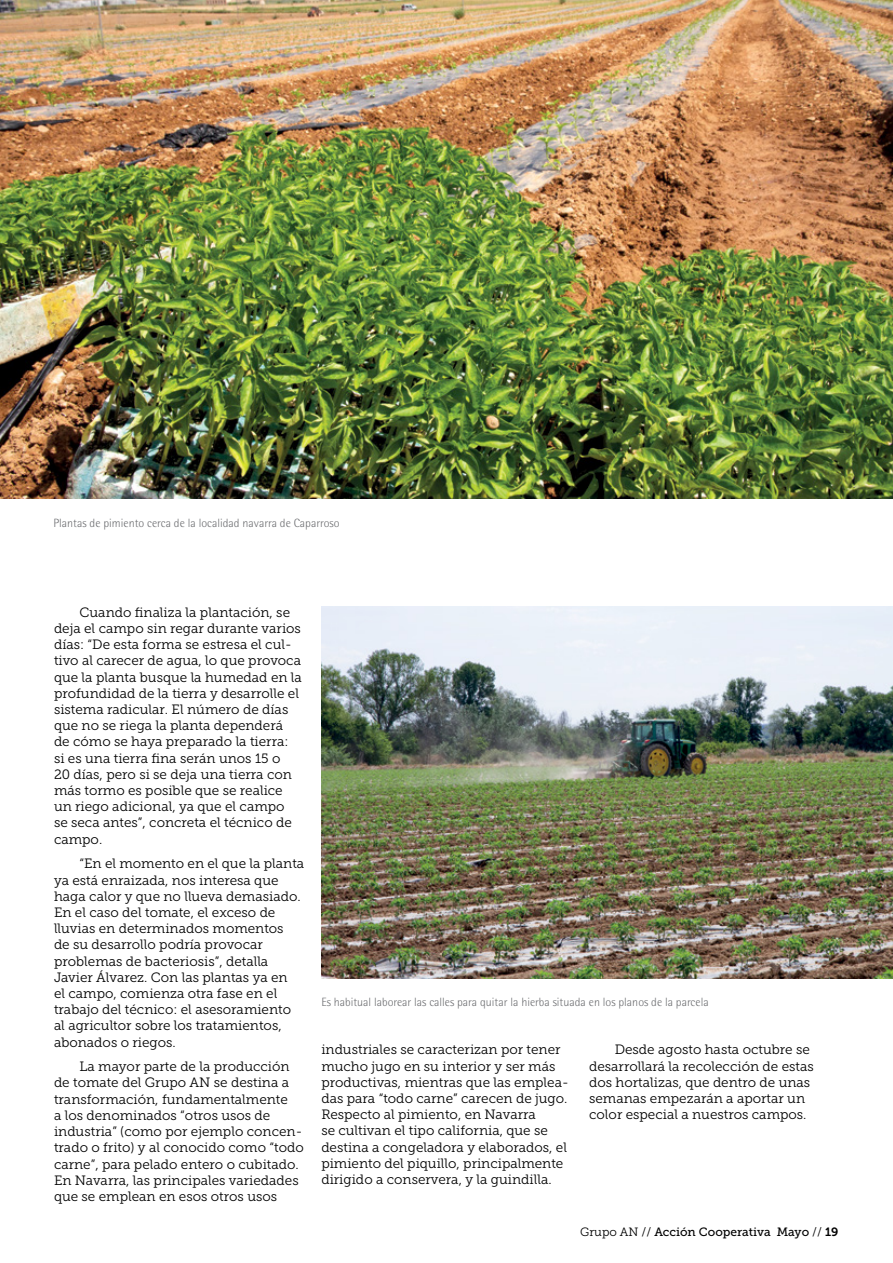
<style>
.page{position:relative;width:893px;height:1263px;background:#fff}
.page>*{position:absolute;margin:0;border:0;box-sizing:border-box;transform-origin:0 0}
.t1{font:13.5px/16.2px "Museo Slab 300";color:#000}
.t2{font:300 12px "Rotis Semi Sans";color:#6d6e71}
.t3{font:12px "Museo Slab 500";color:#000}
.s1{font-family:"Museo Slab 300"}
.s2{font-family:"Museo Slab 700"}
</style>
<div class="page">
<img style="left:0;top:0;width:893px;height:499px">
<img style="left:321px;top:607px;width:572px;height:371px">
<p class="t2" style="left:54px;top:516px;width:288px">Plantas de pimiento cerca de la localidad navarra de Caparroso</p>
<p class="t1" style="left:54px;top:604px;width:249px;text-indent:26px">Cuando finaliza la plantación, se deja el campo sin regar durante varios días: “De esta forma se estresa el cul&shy;tivo al carecer de agua, lo que provoca que la planta busque la humedad en la profundidad de la tierra y desarrolle el sistema radicular. El número de días que no se riega la planta dependerá de cómo se haya preparado la tierra: si es una tierra fina serán unos 15 o<br>20 días, pero si se deja una tierra con más tormo es posible que se realice un riego adicional, ya que el campo<br>se seca antes”, concreta el técnico de campo.</p>
<p class="t1" style="left:54px;top:856px;width:252px;text-indent:26px">“En el momento en el que la planta ya está enraizada, nos interesa que haga calor y que no llueva demasiado.<br>En el caso del tomate, el exceso de lluvias en determinados momentos<br>de su desarrollo podría provocar problemas de bacteriosis”, detalla Javier Álvarez. Con las plantas ya en<br>el campo, comienza otra fase en el trabajo del técnico: el asesoramiento al agricultor sobre los tratamientos, abonados o riegos.</p>
<p class="t1" style="left:54px;top:1059px;width:251px;text-indent:26px">La mayor parte de la producción de tomate del Grupo AN se destina a transformación, fundamentalmente<br>a los denominados “otros usos de industria” (como por ejemplo concen&shy;trado o frito) y al conocido como “todo carne”, para pelado entero o cubitado.<br>En Navarra, las principales variedades que se emplean en esos otros usos</p>
<p class="t2" style="left:321px;top:995px;width:389px">Es habitual laborear las calles para quitar la hierba situada en los planos de la parcela</p>
<p class="t1" style="left:321px;top:1042px;width:249px">industriales se caracterizan por tener mucho jugo en su interior y ser más productivas, mientras que las emplea&shy;das para “todo carne” carecen de jugo.<br>Respecto al pimiento, en Navarra<br>se cultivan el tipo california, que se destina a congeladora y elaborados, el pimiento del piquillo, principalmente dirigido a conservera, y la guindilla.</p>
<p class="t1" style="left:589px;top:1042px;width:226px;text-indent:26px">Desde agosto hasta octubre se desarrollará la recolección de estas dos hortalizas, que dentro de unas semanas empezarán a aportar un color especial a nuestros campos.</p>
<p class="t3" style="left:580px;top:1225px;width:260px"><span class="s1">Grupo AN //</span> Acción Cooperativa Mayo <span class="s1">//</span> <span class="s2">19</span></p>
</div>
